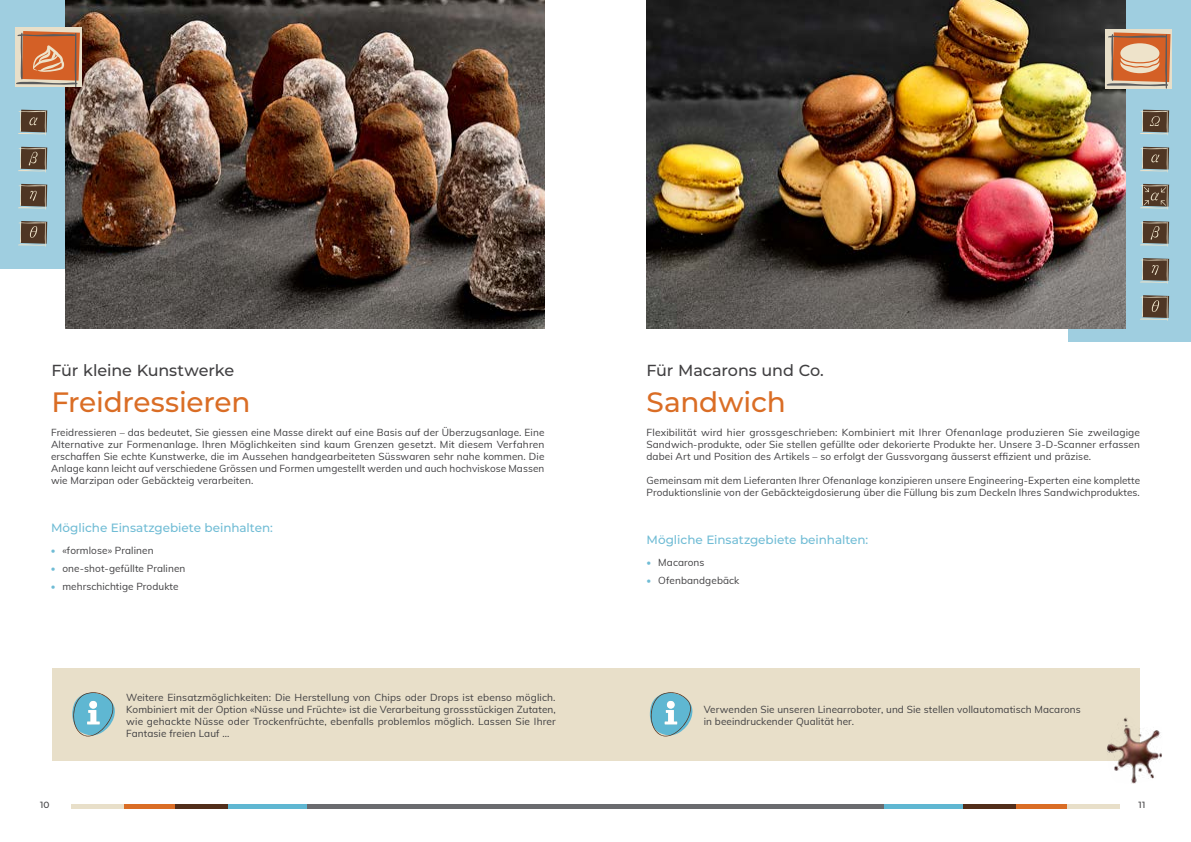
<style>
.page{position:relative;width:1191px;height:842px;background:#fff}
.page>*{position:absolute;margin:0;border:0;box-sizing:border-box;transform-origin:0 0}
.t1{font:500 28px "Montserrat";letter-spacing:-.01em;color:#da6d25}
.t2{font:500 16px "Montserrat";letter-spacing:-.005em;color:#414042}
.t3{font:500 12px "Montserrat";letter-spacing:-.005em;color:#70bcd5}
.t4{font:10px/12px "Muli";letter-spacing:.01em;color:#414042;text-align:justify}
.t5{font:500 9px "Montserrat";color:#414042}
.s1{font-family:"Montserrat";font-weight:900;color:#70bcd5}
</style>
<div class="page">
<div style="left:0;top:0;width:123px;height:268px;background:#9fcee0"></div>
<img style="left:65px;top:0;width:479px;height:328px">
<div style="left:1068px;top:0;width:123px;height:342px;background:#9fcee0"></div>
<img style="left:646px;top:0;width:479px;height:328px">
<hr style="left:307px;top:804px;width:288px;height:4px;background:#6a6b6f">
<hr style="left:124px;top:804px;width:52px;height:4px;background:#da6d25">
<hr style="left:202px;top:804px;width:105px;height:4px;background:#5fb7d2">
<hr style="left:71px;top:804px;width:53px;height:4px;background:#e8dfc9">
<hr style="left:176px;top:804px;width:52px;height:4px;background:#522e1a">
<hr style="left:595px;top:804px;width:289px;height:4px;background:#6a6b6f">
<hr style="left:1015px;top:804px;width:52px;height:4px;background:#da6d25">
<hr style="left:884px;top:804px;width:105px;height:4px;background:#5fb7d2">
<hr style="left:1067px;top:804px;width:52px;height:4px;background:#e8dfc9">
<hr style="left:963px;top:804px;width:52px;height:4px;background:#522e1a">
<div style="left:52px;top:668px;width:543px;height:92px;background:#e8dfc9"></div>
<div style="left:596px;top:668px;width:544px;height:92px;background:#e8dfc9"></div>
<svg style="left:650px;top:692px;width:42px;height:44px"></svg>
<svg style="left:72px;top:692px;width:43px;height:44px"></svg>
<div style="left:1105px;top:29px;width:67px;height:60px;background:#e8dfc9"></div>
<div style="left:15px;top:27px;width:66px;height:60px;background:#e8dfc9"></div>
<svg style="left:16px;top:31px;width:64px;height:56px"></svg>
<svg style="left:1106px;top:32px;width:64px;height:57px"></svg>
<svg style="left:18px;top:147px;width:29px;height:26px"></svg>
<svg style="left:18px;top:110px;width:29px;height:25px"></svg>
<svg style="left:18px;top:184px;width:29px;height:26px"></svg>
<svg style="left:18px;top:221px;width:29px;height:26px"></svg>
<svg style="left:1140px;top:110px;width:29px;height:25px"></svg>
<svg style="left:1140px;top:184px;width:29px;height:26px"></svg>
<svg style="left:1140px;top:221px;width:29px;height:26px"></svg>
<svg style="left:1140px;top:147px;width:29px;height:26px"></svg>
<svg style="left:1140px;top:258px;width:29px;height:26px"></svg>
<svg style="left:1140px;top:295px;width:29px;height:26px"></svg>
<img style="left:1105px;top:717px;width:57px;height:67px">
<h2 class="t2" style="left:52px;top:359px;width:184px">Für kleine Kunstwerke</h2>
<h2 class="t2" style="left:646px;top:359px;width:179px">Für Macarons und Co.</h2>
<h1 class="t1" style="left:52px;top:383px;width:201px">Freidressieren</h1>
<h1 class="t1" style="left:646px;top:383px;width:141px">Sandwich</h1>
<p class="t4" style="left:51px;top:426px;width:495px">Freidressieren – das bedeutet, Sie giessen eine Masse direkt auf eine Basis auf der Überzugsanlage. Eine Alternative zur Formenanlage. Ihren Möglichkeiten sind kaum Grenzen gesetzt. Mit diesem Verfahren erschaffen Sie echte Kunstwerke, die im Aussehen handgearbeiteten Süsswaren sehr nahe kommen. Die Anlage kann leicht auf verschiedene Grössen und Formen umgestellt werden und auch hochviskose Massen wie Marzipan oder Gebäckteig verarbeiten.</p>
<p class="t4" style="left:646px;top:426px;width:495px">Flexibilität wird hier grossgeschrieben: Kombiniert mit Ihrer Ofenanlage produzieren Sie zweilagige Sandwich-produkte, oder Sie stellen gefüllte oder dekorierte Produkte her. Unsere 3-D-Scanner erfassen dabei Art und Position des Artikels – so erfolgt der Gussvorgang äusserst effizient und präzise.</p>
<p class="t4" style="left:646px;top:474px;width:495px">Gemeinsam mit dem Lieferanten Ihrer Ofenanlage konzipieren unsere Engineering-Experten eine komplette<br>Produktionslinie von der Gebäckteigdosierung über die Füllung bis zum Deckeln Ihres Sandwichproduktes.</p>
<p class="t3" style="left:51px;top:520px;width:223px">Mögliche Einsatzgebiete beinhalten:</p>
<p class="t4" style="left:51px;top:544px;width:104px"><span class="s1">•</span> «formlose» Pralinen</p>
<p class="t4" style="left:51px;top:562px;width:136px"><span class="s1">•</span> one-shot-gefüllte Pralinen</p>
<p class="t4" style="left:51px;top:580px;width:129px"><span class="s1">•</span> mehrschichtige Produkte</p>
<p class="t4" style="left:126px;top:691px;width:431px">Weitere Einsatzmöglichkeiten: Die Herstellung von Chips oder Drops ist ebenso möglich.<br>Kombiniert mit der Option «Nüsse und Früchte» ist die Verarbeitung grossstückigen Zutaten, wie gehackte Nüsse oder Trockenfrüchte, ebenfalls problemlos möglich. Lassen Sie Ihrer Fantasie freien Lauf ...</p>
<p class="t3" style="left:646px;top:532px;width:223px">Mögliche Einsatzgebiete beinhalten:</p>
<p class="t4" style="left:647px;top:556px;width:59px"><span class="s1">•</span> Macarons</p>
<p class="t4" style="left:647px;top:574px;width:94px"><span class="s1">•</span> Ofenbandgebäck</p>
<p class="t4" style="left:703px;top:703px;width:378px">Verwenden Sie unseren Linearroboter, und Sie stellen vollautomatisch Macarons in beeindruckender Qualität her.</p>
<p class="t5" style="left:40px;top:799px;width:11px">10</p>
<p class="t5" style="left:1138px;top:799px;width:8px">11</p>
</div>
